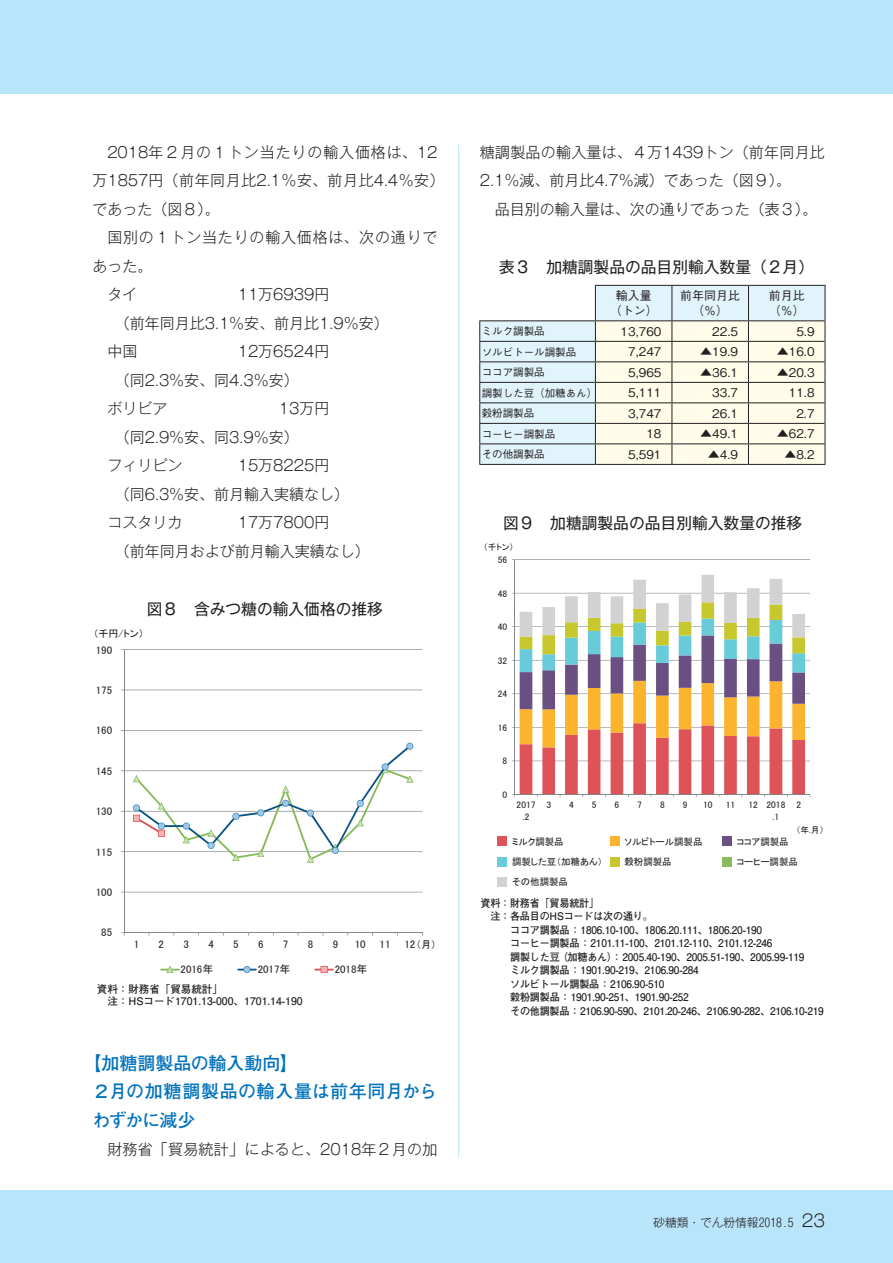
<style>
.page{position:relative;width:893px;height:1263px;background:#fff}
.page>*{position:absolute;margin:0;border:0;box-sizing:border-box;transform-origin:0 0}
.t1{font:700 18px/28.5px "Futo Go B101 Pr 5";color:#0072bc}
.t2{font:15.75px "Gothic MB101 Pr 5";color:#231f20}
.t3{font:300 15px/28.5px "Gothic MB101 Pr 5";color:#231f20}
.t4{font:300 15px/28.5px "Gothic MB101 Pr 5";letter-spacing:.035em;color:#231f20}
.t5{font:300 15px "Gothic MB101 Pr 5";letter-spacing:.055em;color:#231f20}
.t6{font:500 12px/15px "Gothic BBB Pr 5";color:#231f20;text-align:center}
.t7{font:300 11.7px "Gothic MB101 Pr 5";color:#231f20}
.t8{font:10.95px "MS P Gothic";color:#231f20}
.t9{font:700 10.5px "Futo Go B101 Pr 5";letter-spacing:-.02em;color:#231f20;scale:.96 1}
.t10{font:500 10.5px "Gothic BBB Pr 5";color:#231f20}
.t11{font:700 10.5px/12.5px "Futo Go B101 Pr 5";color:#231f20}
.t12{font:10.05px "MS P Gothic";color:#231f20}
.t13{font:9.45px/12.3px "MS P Gothic";color:#231f20;text-align:center}
.t14{font:8.7px "MS P Gothic";color:#231f20}
.s1{font-size:10.95px}
.s2{font-size:16.95px}
</style>
<div class="page">
<div style="left:0;top:1191px;width:893px;height:72px;background:#b9e5fa"></div>
<div style="left:0;top:0;width:893px;height:94px;background:#b9e5fa"></div>
<hr style="left:458px;top:145px;width:1px;height:1012px;background:#b9e5fa">
<svg style="left:479px;top:285px;width:346px;height:179px;background:#e7ede6"></svg>
<hr style="left:479px;top:464px;width:116px;height:1px;background:#231f20">
<hr style="left:595px;top:464px;width:77px;height:1px;background:#231f20">
<hr style="left:672px;top:464px;width:76px;height:1px;background:#231f20">
<hr style="left:748px;top:464px;width:77px;height:1px;background:#231f20">
<hr style="left:515px;top:559px;width:295px;height:1px;background:#858689">
<hr style="left:514px;top:560px;width:1px;height:234px;background:#858689">
<svg style="left:512px;top:575px;width:299px;height:222px"></svg>
<div style="left:497px;top:836px;width:10px;height:10px;background:#de5357"></div>
<div style="left:610px;top:836px;width:10px;height:10px;background:#fcb42e"></div>
<div style="left:722px;top:836px;width:10px;height:10px;background:#6a5082"></div>
<div style="left:497px;top:856px;width:10px;height:10px;background:#68cbd9"></div>
<div style="left:610px;top:856px;width:10px;height:10px;background:#c7c82d"></div>
<div style="left:722px;top:856px;width:10px;height:10px;background:#89bc5d"></div>
<div style="left:497px;top:877px;width:10px;height:10px;background:#d2d2d3"></div>
<hr style="left:124px;top:892px;width:298px;height:1px;background:#858689">
<hr style="left:124px;top:851px;width:298px;height:1px;background:#858689">
<hr style="left:124px;top:811px;width:298px;height:1px;background:#858689">
<hr style="left:124px;top:770px;width:298px;height:1px;background:#858689">
<hr style="left:124px;top:730px;width:298px;height:1px;background:#858689">
<hr style="left:124px;top:690px;width:298px;height:1px;background:#858689">
<hr style="left:124px;top:649px;width:298px;height:1px;background:#858689">
<hr style="left:124px;top:649px;width:1px;height:283px;background:#858689">
<hr style="left:124px;top:932px;width:298px;height:1px;background:#858689">
<svg style="left:133px;top:743px;width:280px;height:120px"></svg>
<svg style="left:160px;top:966px;width:20px;height:7px"></svg>
<svg style="left:237px;top:966px;width:20px;height:7px"></svg>
<svg style="left:314px;top:966px;width:20px;height:7px"></svg>
<h3 class="t4" style="left:92px;top:137px;width:354px;text-indent:15px">2018年２月の１トン当たりの輸入価格は、12万1857円（前年同月比2.1％安、前月比4.4％安）であった（図８）。</h3>
<h3 class="t5" style="left:107px;top:225px;width:332px">国別の１トン当たりの輸入価格は、次の通りで</h3>
<h3 class="t3" style="left:92px;top:251px;width:61px">あった。</h3>
<h3 class="t3" style="left:107px;top:279px;width:31px">タイ</h3>
<h3 class="t3" style="left:107px;top:279px;width:283px;text-indent:130px">11万6939円<br>　（前年同月比3.1％安、前月比1.9％安）中国</h3>
<h3 class="t3" style="left:107px;top:336px;width:223px;text-indent:130px">12万6524円　（同2.3％安、同4.3％安）<br>ボリビア</h3>
<h3 class="t3" style="left:107px;top:393px;width:223px;text-indent:171px">13万円　（同2.9％安、同3.9％安）<br>フィリピン</h3>
<h3 class="t3" style="left:107px;top:450px;width:243px;text-indent:130px">15万8225円<br>　（同6.3％安、前月輸入実績なし）コスタリカ</h3>
<h3 class="t3" style="left:107px;top:507px;width:264px;text-indent:130px">17万7800円<br>　（前年同月および前月輸入実績なし）</h3>
<h2 class="t2" style="left:147px;top:596px;width:238px">図８　含みつ糖の輸入価格の推移</h2>
<p class="t12" style="left:93px;top:628px;width:52px">（千円/トン）</p>
<p class="t8" style="left:96px;top:644px;width:18px">190</p>
<p class="t8" style="left:96px;top:684px;width:18px">175</p>
<p class="t8" style="left:96px;top:725px;width:18px">160</p>
<p class="t8" style="left:96px;top:765px;width:18px">145</p>
<p class="t8" style="left:96px;top:806px;width:18px">130</p>
<p class="t8" style="left:96px;top:846px;width:18px">115</p>
<p class="t8" style="left:96px;top:887px;width:18px">100</p>
<p class="t8" style="left:101px;top:927px;width:12px">85</p>
<p class="t8" style="left:134px;top:939px;width:7px">1</p>
<p class="t8" style="left:159px;top:939px;width:7px">2</p>
<p class="t8" style="left:184px;top:939px;width:7px">3</p>
<p class="t8" style="left:208px;top:939px;width:7px">4</p>
<p class="t8" style="left:233px;top:939px;width:7px">5</p>
<p class="t8" style="left:258px;top:939px;width:7px">6</p>
<p class="t8" style="left:283px;top:939px;width:7px">7</p>
<p class="t8" style="left:308px;top:939px;width:7px">8</p>
<p class="t8" style="left:333px;top:939px;width:7px">9</p>
<p class="t8" style="left:355px;top:939px;width:12px">10</p>
<p class="t8" style="left:380px;top:939px;width:12px">11</p>
<p class="t12" style="left:404px;top:939px;width:33px"><span class="s1">12</span>（月）</p>
<p class="t8" style="left:181px;top:964px;width:34px">2016年</p>
<p class="t8" style="left:258px;top:964px;width:34px">2017年</p>
<p class="t8" style="left:335px;top:964px;width:34px">2018年</p>
<p class="t11" style="left:97px;top:982px;width:207px">資料：財務省「貿易統計」<br>　注：HSコード1701.13-000、1701.14-190</p>
<h1 class="t1" style="left:92px;top:1048px;width:347px;text-indent:-9px">【加糖調製品の輸入動向】<br>２月の加糖調製品の輸入量は前年同月からわずかに減少</h1>
<h3 class="t3" style="left:107px;top:1134px;width:331px">財務省「貿易統計」によると、2018年２月の加</h3>
<h3 class="t3" style="left:480px;top:137px;width:346px">糖調製品の輸入量は、４万1439トン（前年同月比<br>2.1％減、前月比4.7％減）であった（図９）。</h3>
<h3 class="t3" style="left:495px;top:194px;width:324px">品目別の輸入量は、次の通りであった（表３）。</h3>
<h2 class="t2" style="left:499px;top:254px;width:317px">表３　加糖調製品の品目別輸入数量（２月）</h2>
<p class="t6" style="left:610px;top:287px;width:49px">輸入量（トン）</p>
<p class="t6" style="left:680px;top:287px;width:61px">前年同月比（％）</p>
<p class="t6" style="left:769px;top:287px;width:37px;text-align:left">前月比（％）</p>
<p class="t10" style="left:482px;top:323px;width:64px">ミルク調製品</p>
<p class="t6" style="left:621px;top:323px;width:42px">13,760</p>
<p class="t6" style="left:712px;top:323px;width:27px">22.5</p>
<p class="t6" style="left:796px;top:323px;width:20px">5.9</p>
<p class="t10" style="left:482px;top:343px;width:96px">ソルビトール調製品</p>
<p class="t6" style="left:628px;top:343px;width:35px">7,247</p>
<p class="t6" style="left:700px;top:343px;width:39px">▲19.9</p>
<p class="t6" style="left:777px;top:343px;width:39px">▲16.0</p>
<p class="t10" style="left:482px;top:364px;width:64px">ココア調製品</p>
<p class="t6" style="left:628px;top:364px;width:35px">5,965</p>
<p class="t6" style="left:700px;top:364px;width:39px">▲36.1</p>
<p class="t6" style="left:777px;top:364px;width:39px">▲20.3</p>
<p class="t10" style="left:482px;top:384px;width:117px">調製した豆（加糖あん）</p>
<p class="t6" style="left:628px;top:384px;width:35px">5,111</p>
<p class="t6" style="left:712px;top:384px;width:27px">33.7</p>
<p class="t6" style="left:789px;top:384px;width:27px">11.8</p>
<p class="t10" style="left:482px;top:405px;width:54px">穀粉調製品</p>
<p class="t6" style="left:628px;top:405px;width:35px">3,747</p>
<p class="t6" style="left:712px;top:405px;width:27px">26.1</p>
<p class="t6" style="left:796px;top:405px;width:20px">2.7</p>
<p class="t10" style="left:482px;top:425px;width:75px">コーヒー調製品</p>
<p class="t6" style="left:646px;top:425px;width:17px">18</p>
<p class="t6" style="left:700px;top:425px;width:39px">▲49.1</p>
<p class="t6" style="left:777px;top:425px;width:39px">▲62.7</p>
<p class="t10" style="left:482px;top:446px;width:64px">その他調製品</p>
<p class="t6" style="left:628px;top:446px;width:35px">5,591</p>
<p class="t6" style="left:708px;top:446px;width:32px">▲4.9</p>
<p class="t6" style="left:784px;top:446px;width:32px">▲8.2</p>
<h2 class="t2" style="left:503px;top:510px;width:301px">図９　加糖調製品の品目別輸入数量の推移</h2>
<p class="t14" style="left:483px;top:542px;width:32px">（千トン）</p>
<p class="t13" style="left:498px;top:553px;width:11px">56</p>
<p class="t13" style="left:498px;top:587px;width:11px">48</p>
<p class="t13" style="left:498px;top:620px;width:11px">40</p>
<p class="t13" style="left:498px;top:654px;width:11px">32</p>
<p class="t13" style="left:498px;top:688px;width:11px">24</p>
<p class="t13" style="left:498px;top:721px;width:11px">16</p>
<p class="t13" style="left:503px;top:755px;width:6px">8</p>
<p class="t13" style="left:503px;top:788px;width:6px">0</p>
<p class="t13" style="left:517px;top:798px;width:20px">2017 .2</p>
<p class="t13" style="left:546px;top:798px;width:6px">3</p>
<p class="t13" style="left:569px;top:798px;width:6px">4</p>
<p class="t13" style="left:592px;top:798px;width:6px">5</p>
<p class="t13" style="left:615px;top:798px;width:6px">6</p>
<p class="t13" style="left:637px;top:798px;width:6px">7</p>
<p class="t13" style="left:660px;top:798px;width:6px">8</p>
<p class="t13" style="left:683px;top:798px;width:6px">9</p>
<p class="t13" style="left:703px;top:798px;width:11px">10</p>
<p class="t13" style="left:726px;top:798px;width:11px">11</p>
<p class="t13" style="left:773px;top:798px;width:14px;text-align:left;text-indent:-24px">12 2018 .1</p>
<p class="t13" style="left:796px;top:798px;width:6px">2</p>
<p class="t13" style="left:512px;top:835px;width:53px">ミルク調製品</p>
<p class="t13" style="left:624px;top:835px;width:80px">ソルビトール調製品</p>
<p class="t13" style="left:737px;top:835px;width:53px">ココア調製品</p>
<p class="t13" style="left:512px;top:855px;width:92px">調製した豆（加糖あん）</p>
<p class="t13" style="left:624px;top:855px;width:49px">穀粉調製品</p>
<p class="t13" style="left:737px;top:855px;width:63px">コーヒー調製品</p>
<p class="t13" style="left:512px;top:876px;width:57px">その他調製品</p>
<p class="t14" style="left:796px;top:825px;width:29px">（年.月）</p>
<p class="t9" style="left:480px;top:894px;width:125px">資料：財務省「貿易統計」</p>
<p class="t9" style="left:480px;top:908px;width:181px">　注：各品目のHSコードは次の通り。</p>
<p class="t9" style="left:510px;top:921px;width:264px">ココア調製品：1806.10-100、1806.20.111、1806.20-190</p>
<p class="t9" style="left:510px;top:935px;width:275px">コーヒー調製品：2101.11-100、2101.12-110、2101.12-246</p>
<p class="t9" style="left:510px;top:948px;width:308px">調製した豆（加糖あん）：2005.40-190、2005.51-190、2005.99-119</p>
<p class="t9" style="left:510px;top:962px;width:198px">ミルク調製品：1901.90-219、2106.90-284</p>
<p class="t9" style="left:510px;top:975px;width:162px">ソルビトール調製品：2106.90-510</p>
<p class="t9" style="left:510px;top:989px;width:188px">穀粉調製品：1901.90-251、1901.90-252</p>
<p class="t9" style="left:510px;top:1002px;width:328px">その他調製品：2106.90-590、2101.20-246、2106.90-282、2106.10-219</p>
<p class="t7" style="left:653px;top:1212px;width:173px">砂糖類・でん粉情報2018.5 <span class="s2">23</span></p>
</div>
